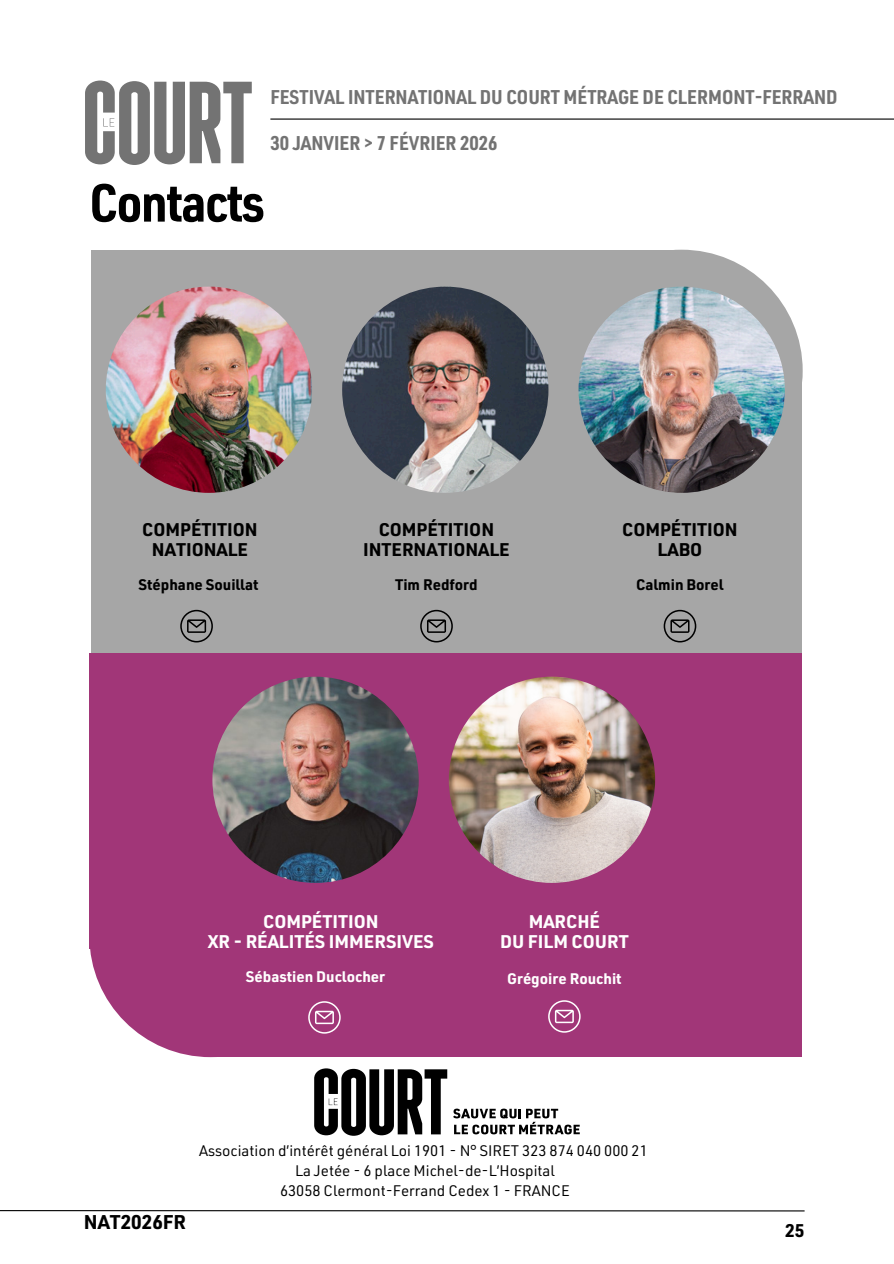
<style>
.page{position:relative;width:894px;height:1264px;background:#fff}
.page>*{position:absolute;margin:0;border:0;box-sizing:border-box;transform-origin:0 0}
.t1{font:700 52.5px "URWDIN Semi Cond";letter-spacing:-.025em;color:#000}
.t2{font:700 19.5px "URWDIN Semi Cond";color:#737373}
.t3{font:700 19.5px "URWDIN";color:#000}
.t4{font:700 18px/20.2px "URWDIN";color:#000;text-align:center}
.t5{font:700 18px/20.2px "URWDIN";color:#fff;text-align:center}
.t6{font:15px "URWDIN";color:#000}
.t7{font:700 15px "URWDIN";color:#000}
.t8{font:700 15px "URWDIN";color:#fff}
</style>
<div class="page">
<div style="left:91px;top:250px;width:588px;height:405px;background:#a6a6a6"></div>
<div style="left:560px;top:250px;width:242px;height:242px;background:#a6a6a6;border-radius:50%"></div>
<div style="left:530px;top:363px;width:271px;height:295px;background:#a6a6a6"></div>
<img style="left:106px;top:286px;width:206px;height:207px;border-radius:50%">
<img style="left:578px;top:286px;width:206px;height:207px;border-radius:50%">
<img style="left:342px;top:286px;width:206px;height:207px;border-radius:50%">
<div style="left:214px;top:653px;width:588px;height:404px;background:#a13678"></div>
<div style="left:89px;top:815px;width:242px;height:242px;background:#a13678;border-radius:50%"></div>
<div style="left:90px;top:653px;width:272px;height:295px;background:#a13678"></div>
<img style="left:448px;top:676px;width:207px;height:207px;border-radius:50%">
<img style="left:212px;top:676px;width:206px;height:207px;border-radius:50%">
<svg style="left:180px;top:610px;width:33px;height:32px"></svg>
<svg style="left:420px;top:610px;width:32px;height:32px"></svg>
<svg style="left:663px;top:610px;width:33px;height:32px"></svg>
<svg style="left:308px;top:1001px;width:32px;height:32px"></svg>
<svg style="left:548px;top:1000px;width:32px;height:32px"></svg>
<hr style="left:270px;top:118px;width:623px;height:2px;background:#000">
<svg style="left:85px;top:81px;width:167px;height:84px"></svg>
<svg style="left:0;top:1210px;width:805px;height:1px"></svg>
<svg style="left:314px;top:1068px;width:133px;height:67px"></svg>
<svg style="left:453px;top:1108px;width:126px;height:26px"></svg>
<h4 class="t2" style="left:270px;top:90px;width:568px">FESTIVAL INTERNATIONAL DU COURT MÉTRAGE DE CLERMONT-FERRAND</h4>
<h2 class="t2" style="left:270px;top:136px;width:228px">30 JANVIER &gt; 7 FÉVRIER 2026</h2>
<p class="t1" style="left:89px;top:184px;width:177px">Contacts</p>
<p class="t4" style="left:142px;top:522px;width:117px">COMPÉTITION<br>NATIONALE</p>
<h2 class="t7" style="left:139px;top:579px;width:121px">Stéphane Souillat</h2>
<p class="t4" style="left:363px;top:522px;width:148px">COMPÉTITION<br>INTERNATIONALE</p>
<h2 class="t7" style="left:395px;top:579px;width:84px">Tim Redford</h2>
<h1 class="t4" style="left:622px;top:522px;width:117px">COMPÉTITION<br>LABO</h1>
<p class="t7" style="left:636px;top:579px;width:89px">Calmin Borel</p>
<h2 class="t5" style="left:208px;top:914px;width:227px">COMPÉTITION<br>XR - RÉALITÉS IMMERSIVES</h2>
<h4 class="t8" style="left:246px;top:971px;width:141px">Sébastien Duclocher</h4>
<p class="t5" style="left:500px;top:914px;width:130px">MARCHÉ<br>DU FILM COURT</p>
<h3 class="t8" style="left:507px;top:973px;width:116px">Grégoire Rouchit</h3>
<h4 class="t3" style="left:84px;top:1214px;width:104px">NAT2026FR</h4>
<h2 class="t6" style="left:199px;top:1144px;width:450px">Association d’intérêt général Loi 1901 - N° SIRET 323 874 040 000 21</h2>
<h4 class="t6" style="left:295px;top:1165px;width:261px">La Jetée - 6 place Michel-de-L’Hospital</h4>
<h4 class="t6" style="left:280px;top:1185px;width:291px">63058 Clermont-Ferrand Cedex 1 - FRANCE</h4>
<p class="t4" style="left:784px;top:1222px;width:21px">25</p>
</div>
